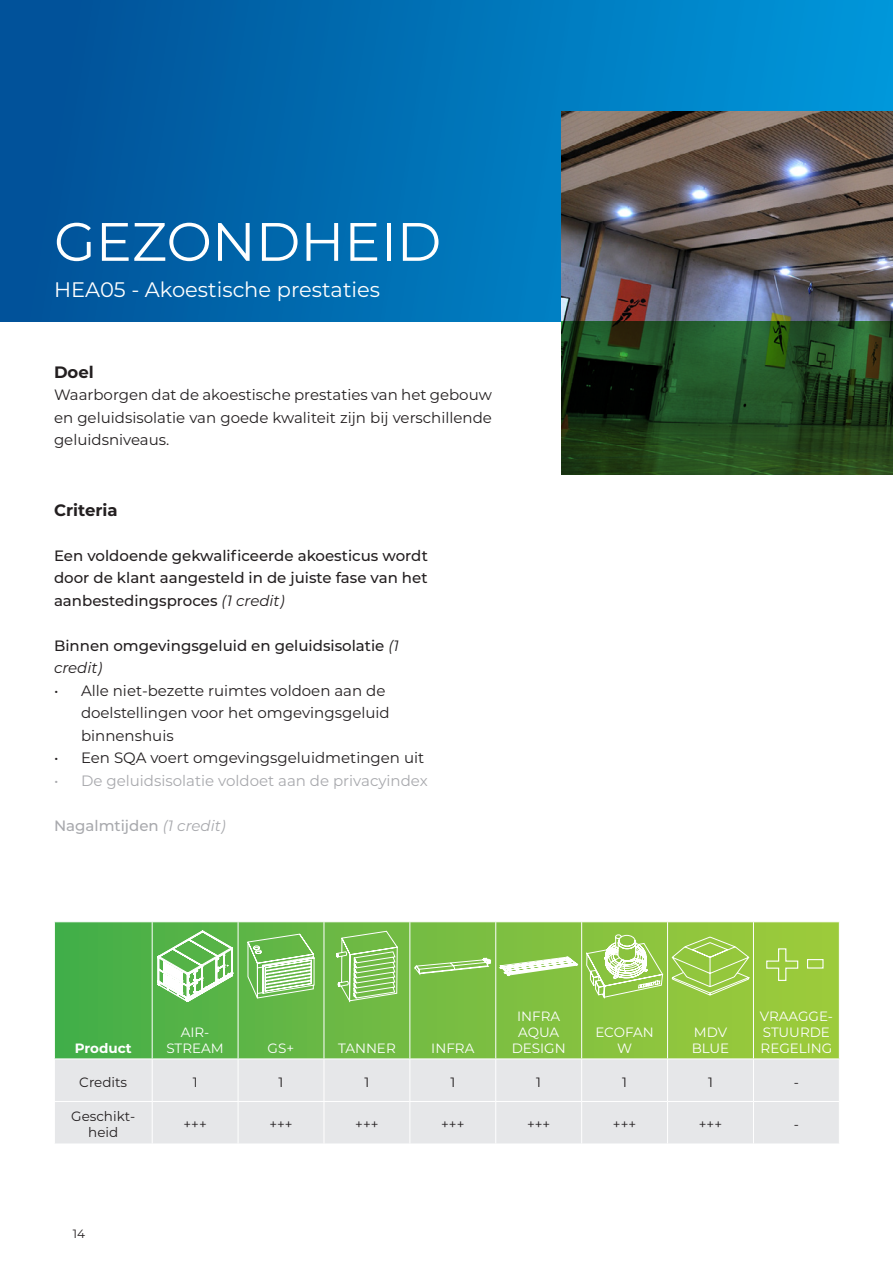
<style>
.page{position:relative;width:893px;height:1263px;background:#fff}
.page>*{position:absolute;margin:0;border:0;box-sizing:border-box;transform-origin:0 0}
.t1{font:54px "Montserrat";color:#fff}
.t2{font:21px "Montserrat";color:#fff}
.t3{font:700 16.5px "Montserrat";color:#231f20}
.t4{font:15px/22.5px "Montserrat";color:#231f20}
.t5{font:500 15px/22.5px "Montserrat";color:#231f20;text-align:justify}
.t6{font:15px "Montserrat";color:#a8a9ad}
.t7{font:500 15px "Montserrat";color:#a8a9ad}
.t8{font:13.5px/16.2px "Montserrat";color:#fff;text-align:center}
.t9{font:13.5px/16.2px "Montserrat";color:#231f20;text-align:center}
.t10{font:700 13.5px "Montserrat";color:#fff}
.t11{font:12px "Montserrat";color:#231f20}
.s1{font-weight:400;font-style:italic}
</style>
<div class="page">
<div style="left:0;top:0;width:893px;height:321px;background:linear-gradient(to right,#014f96,#0098db)"></div>
<img style="left:561px;top:112px;width:332px;height:209px">
<svg style="left:561px;top:321px;width:332px;height:153px;background:#1f431c"></svg>
<svg style="left:55px;top:922px;width:784px;height:136px;background:#74bc43"></svg>
<div style="left:55px;top:1059px;width:97px;height:84px;background:#e6e7e9"></div>
<div style="left:153px;top:1059px;width:686px;height:84px;background:#e6e7e9"></div>
<hr style="left:152px;top:922px;width:1px;height:136px;background:#fff">
<hr style="left:238px;top:922px;width:1px;height:136px;background:#fff">
<hr style="left:324px;top:922px;width:1px;height:136px;background:#fff">
<hr style="left:409px;top:922px;width:1px;height:136px;background:#fff">
<hr style="left:495px;top:922px;width:1px;height:136px;background:#fff">
<hr style="left:581px;top:922px;width:1px;height:136px;background:#fff">
<hr style="left:667px;top:922px;width:1px;height:136px;background:#fff">
<hr style="left:753px;top:922px;width:1px;height:136px;background:#fff">
<hr style="left:238px;top:1059px;width:1px;height:42px;background:#fff">
<hr style="left:324px;top:1059px;width:1px;height:42px;background:#fff">
<hr style="left:409px;top:1059px;width:1px;height:42px;background:#fff">
<hr style="left:495px;top:1059px;width:1px;height:42px;background:#fff">
<hr style="left:581px;top:1059px;width:1px;height:42px;background:#fff">
<hr style="left:667px;top:1059px;width:1px;height:42px;background:#fff">
<hr style="left:753px;top:1059px;width:1px;height:42px;background:#fff">
<hr style="left:54px;top:1101px;width:98px;height:1px;background:#fff">
<hr style="left:152px;top:1101px;width:86px;height:1px;background:#fff">
<hr style="left:238px;top:1101px;width:86px;height:1px;background:#fff">
<hr style="left:238px;top:1102px;width:1px;height:41px;background:#fff">
<hr style="left:324px;top:1101px;width:86px;height:1px;background:#fff">
<hr style="left:324px;top:1102px;width:1px;height:41px;background:#fff">
<hr style="left:410px;top:1101px;width:86px;height:1px;background:#fff">
<hr style="left:409px;top:1102px;width:1px;height:41px;background:#fff">
<hr style="left:496px;top:1101px;width:86px;height:1px;background:#fff">
<hr style="left:495px;top:1102px;width:1px;height:41px;background:#fff">
<hr style="left:582px;top:1101px;width:86px;height:1px;background:#fff">
<hr style="left:581px;top:1102px;width:1px;height:41px;background:#fff">
<hr style="left:668px;top:1101px;width:85px;height:1px;background:#fff">
<hr style="left:667px;top:1102px;width:1px;height:41px;background:#fff">
<hr style="left:753px;top:1101px;width:87px;height:1px;background:#fff">
<hr style="left:753px;top:1102px;width:1px;height:41px;background:#fff">
<svg style="left:157px;top:930px;width:76px;height:72px"></svg>
<svg style="left:247px;top:933px;width:68px;height:66px"></svg>
<svg style="left:336px;top:930px;width:62px;height:74px;background:#8cc769"></svg>
<svg style="left:414px;top:956px;width:164px;height:22px"></svg>
<svg style="left:586px;top:928px;width:78px;height:76px"></svg>
<svg style="left:671px;top:936px;width:80px;height:60px;background:#a0cd54"></svg>
<svg style="left:766px;top:948px;width:58px;height:33px;background:#a4cf4f"></svg>
<p class="t1" style="left:54px;top:205px;width:389px">GEZONDHEID</p>
<p class="t2" style="left:54px;top:275px;width:328px">HEA05 - Akoestische prestaties</p>
<p class="t3" style="left:54px;top:360px;width:41px">Doel</p>
<p class="t4" style="left:54px;top:383px;width:439px;text-align:justify">Waarborgen dat de akoestische prestaties van het gebouw en geluidsisolatie van goede kwaliteit zijn bij verschillende geluidsniveaus.</p>
<p class="t3" style="left:54px;top:498px;width:65px">Criteria</p>
<p class="t5" style="left:54px;top:543px;width:375px">Een voldoende gekwalificeerde akoesticus wordt door de klant aangesteld in de juiste fase van het aanbestedingsproces <span class="s1">(1 credit)</span></p>
<p class="t5" style="left:54px;top:633px;width:346px">Binnen omgevingsgeluid en geluidsisolatie <span class="s1">(1 credit)</span></p>
<p class="t4" style="left:81px;top:678px;width:310px;text-indent:-27px">• Alle niet-bezette ruimtes voldoen aan de doelstellingen voor het omgevingsgeluid binnenshuis</p>
<p class="t4" style="left:54px;top:746px;width:372px">• Een SQA voert omgevingsgeluidmetingen uit</p>
<p class="t6" style="left:54px;top:770px;width:375px">• De geluidsisolatie voldoet aan de privacyindex</p>
<p class="t7" style="left:54px;top:815px;width:173px">Nagalmtijden <span class="s1">(1 credit)</span></p>
<p class="t10" style="left:75px;top:1038px;width:58px">Product</p>
<p class="t8" style="left:166px;top:1023px;width:59px">AIR-<br>STREAM</p>
<p class="t8" style="left:268px;top:1039px;width:28px">GS+</p>
<p class="t8" style="left:338px;top:1039px;width:59px">TANNER</p>
<p class="t8" style="left:431px;top:1039px;width:45px">INFRA</p>
<p class="t8" style="left:512px;top:1007px;width:55px">INFRA<br>AQUA<br>DESIGN</p>
<p class="t8" style="left:595px;top:1023px;width:60px">ECOFAN<br>W</p>
<p class="t8" style="left:692px;top:1023px;width:39px;text-align:left">MDV<br>BLUE</p>
<p class="t8" style="left:760px;top:1007px;width:75px;text-align:left">VRAAGGE-<br>STUURDE<br>REGELING</p>
<p class="t9" style="left:79px;top:1073px;width:49px">Credits</p>
<p class="t9" style="left:193px;top:1073px;width:6px">1</p>
<p class="t9" style="left:279px;top:1073px;width:6px">1</p>
<p class="t9" style="left:364px;top:1073px;width:6px">1</p>
<p class="t9" style="left:450px;top:1073px;width:6px">1</p>
<p class="t9" style="left:536px;top:1073px;width:6px">1</p>
<p class="t9" style="left:622px;top:1073px;width:6px">1</p>
<p class="t9" style="left:708px;top:1073px;width:6px">1</p>
<p class="t9" style="left:794px;top:1073px;width:7px">-</p>
<p class="t9" style="left:71px;top:1108px;width:66px">Geschikt&shy;heid</p>
<p class="t9" style="left:183px;top:1116px;width:25px">+++</p>
<p class="t9" style="left:269px;top:1116px;width:25px">+++</p>
<p class="t9" style="left:355px;top:1116px;width:25px">+++</p>
<p class="t9" style="left:441px;top:1116px;width:25px">+++</p>
<p class="t9" style="left:527px;top:1116px;width:25px">+++</p>
<p class="t9" style="left:613px;top:1116px;width:25px">+++</p>
<p class="t9" style="left:699px;top:1116px;width:25px">+++</p>
<p class="t9" style="left:794px;top:1116px;width:7px">-</p>
<p class="t11" style="left:73px;top:1226px;width:14px">14</p>
</div>
